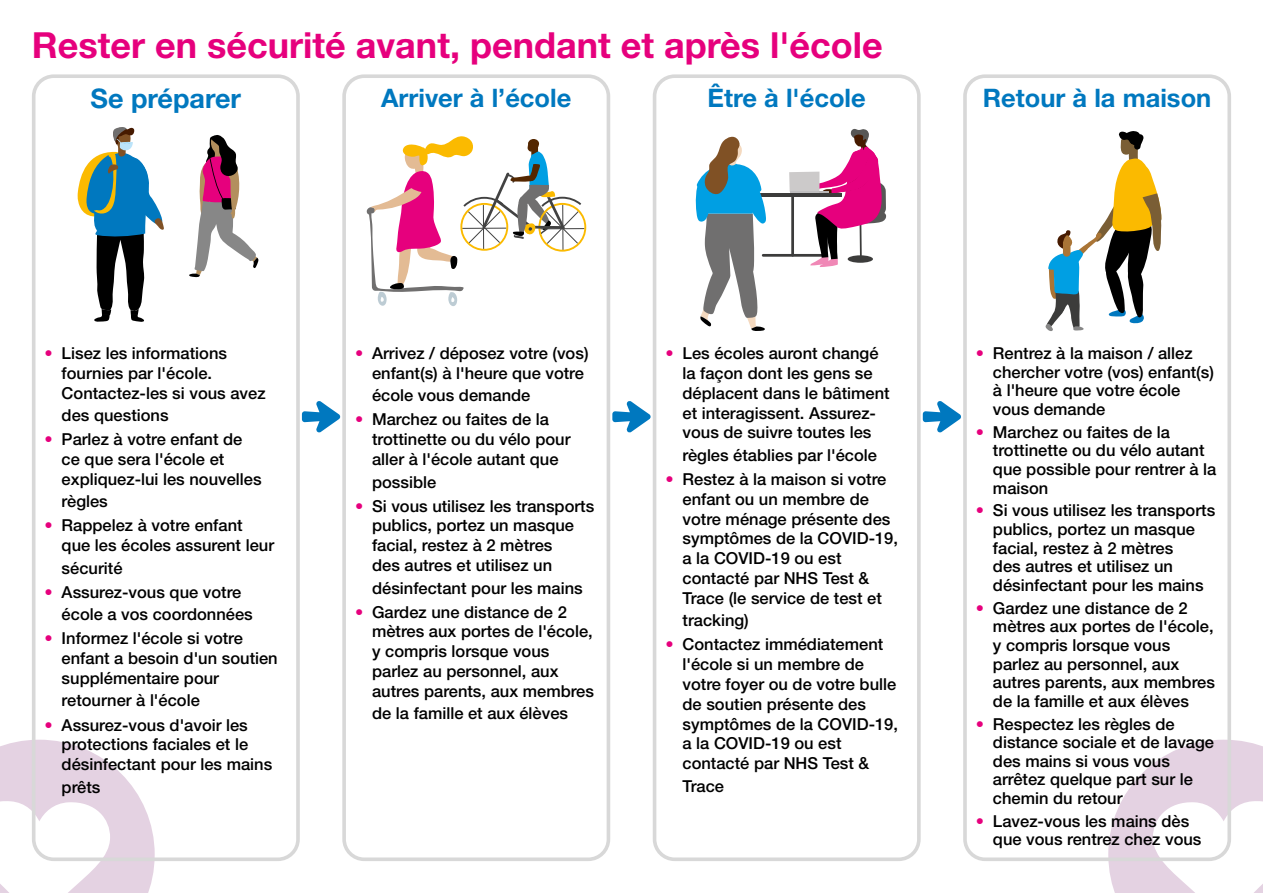
<style>
.page{position:relative;width:1263px;height:893px;background:#fff}
.page>*{position:absolute;margin:0;border:0;box-sizing:border-box;transform-origin:0 0}
.t1{font:700 36px "Helvetica Neue LT Std";color:#e6007d}
.t2{font:700 27px "Helvetica Neue LT Std";color:#0078bf}
.t3{font:700 25.5px "Helvetica Neue LT Std";color:#0078bf}
.t4{font:500 16.5px/19.8px "Helvetica Neue LT Std";color:#000}
.s1{color:#e6007d}
</style>
<div class="page">
<svg style="left:0;top:740px;width:155px;height:153px"></svg>
<svg style="left:1108px;top:740px;width:155px;height:153px"></svg>
<div style="left:963px;top:74px;width:268px;height:787px;border:4px solid #d8d8d8;border-radius:20px"></div>
<div style="left:653px;top:74px;width:268px;height:787px;border:4px solid #d8d8d8;border-radius:20px"></div>
<div style="left:342px;top:74px;width:268px;height:787px;border:4px solid #d8d8d8;border-radius:20px"></div>
<div style="left:32px;top:74px;width:268px;height:787px;border:4px solid #d8d8d8;border-radius:20px"></div>
<svg style="left:302px;top:401px;width:39px;height:32px"></svg>
<svg style="left:612px;top:401px;width:39px;height:32px"></svg>
<svg style="left:923px;top:401px;width:38px;height:32px"></svg>
<svg style="left:189px;top:135px;width:70px;height:143px"></svg>
<svg style="left:78px;top:127px;width:86px;height:195px"></svg>
<svg style="left:366px;top:136px;width:220px;height:170px"></svg>
<div style="left:528px;top:139px;width:11px;height:9px;background:#542700;border-radius:50%"></div>
<hr style="left:762px;top:254px;width:61px;height:3px;background:#3c3c3b">
<svg style="left:789px;top:129px;width:98px;height:138px"></svg>
<div style="left:848px;top:255px;width:25px;height:8px;background:#3c3c3b;border-radius:50%"></div>
<hr style="left:742px;top:194px;width:100px;height:3px;background:#3c3c3b">
<svg style="left:695px;top:136px;width:71px;height:195px"></svg>
<svg style="left:1045px;top:131px;width:116px;height:200px"></svg>
<h1 class="t1" style="left:32px;top:22px;width:852px">Rester en sécurité avant, pendant et après l'école</h1>
<h2 class="t2" style="left:91px;top:82px;width:152px">Se préparer</h2>
<h3 class="t3" style="left:381px;top:82px;width:192px">Arriver à l’école</h3>
<h3 class="t3" style="left:708px;top:82px;width:160px">Être à l'école</h3>
<h3 class="t3" style="left:983px;top:82px;width:230px">Retour à la maison</h3>
<p class="t4" style="left:62px;top:343px;width:205px;text-indent:-17px"><span class="s1">•</span> Lisez les informations fournies par l'école.<br>Contactez-les si vous avez</p>
<p class="t4" style="left:62px;top:405px;width:108px">des questions</p>
<p class="t4" style="left:62px;top:429px;width:201px;text-indent:-17px"><span class="s1">•</span> Parlez à votre enfant de ce que sera l'école et expliquez-lui les nouvelles</p>
<p class="t4" style="left:62px;top:491px;width:48px">règles</p>
<p class="t4" style="left:62px;top:515px;width:214px;text-indent:-17px"><span class="s1">•</span> Rappelez à votre enfant que les écoles assurent leur</p>
<p class="t4" style="left:62px;top:558px;width:62px">sécurité</p>
<p class="t4" style="left:62px;top:580px;width:193px;line-height:22.5px;text-indent:-17px"><span class="s1">•</span> Assurez-vous que votre école a vos coordonnées</p>
<p class="t4" style="left:62px;top:628px;width:218px;text-indent:-17px"><span class="s1">•</span> Informez l'école si votre enfant a besoin d'un soutien supplémentaire pour</p>
<p class="t4" style="left:62px;top:690px;width:140px">retourner à l'école</p>
<p class="t4" style="left:62px;top:715px;width:212px;text-indent:-17px"><span class="s1">•</span> Assurez-vous d'avoir les protections faciales et le désinfectant pour les mains</p>
<p class="t4" style="left:62px;top:777px;width:40px">prêts</p>
<p class="t4" style="left:355px;top:343px;width:235px;text-align:right"><span class="s1">•</span> Arrivez / déposez votre (vos) enfant(s) à l'heure que votre</p>
<p class="t4" style="left:372px;top:385px;width:160px">école vous demande</p>
<p class="t4" style="left:372px;top:410px;width:200px;text-indent:-17px"><span class="s1">•</span> Marchez ou faites de la trottinette ou du vélo pour aller à l'école autant que</p>
<p class="t4" style="left:372px;top:472px;width:66px">possible</p>
<p class="t4" style="left:372px;top:496px;width:224px;text-indent:-17px"><span class="s1">•</span> Si vous utilisez les transports publics, portez un masque facial, restez à 2 mètres<br>des autres et utilisez un</p>
<p class="t4" style="left:372px;top:578px;width:212px">désinfectant pour les mains</p>
<p class="t4" style="left:372px;top:602px;width:223px;text-indent:-17px"><span class="s1">•</span> Gardez une distance de 2 mètres aux portes de l'école, y compris lorsque vous parlez au personnel, aux autres parents, aux membres</p>
<p class="t4" style="left:372px;top:703px;width:197px">de la famille et aux élèves</p>
<p class="t4" style="left:682px;top:343px;width:209px;text-indent:-17px"><span class="s1">•</span> Les écoles auront changé la façon dont les gens se déplacent dans le bâtiment et interagissent. Assurez&shy;vous de suivre toutes les</p>
<p class="t4" style="left:682px;top:445px;width:196px">règles établies par l'école</p>
<p class="t4" style="left:682px;top:469px;width:217px;text-indent:-17px"><span class="s1">•</span> Restez à la maison si votre enfant ou un membre de votre ménage présente des symptômes de la COVID-19, a la COVID-19 ou est contacté par NHS Test &amp;<br>Trace (le service de test et</p>
<p class="t4" style="left:682px;top:610px;width:68px">tracking)</p>
<p class="t4" style="left:682px;top:634px;width:217px;text-indent:-17px"><span class="s1">•</span> Contactez immédiatement l'école si un membre de votre foyer ou de votre bulle de soutien présente des symptômes de la COVID-19, a la COVID-19 ou est contacté par NHS Test &amp;</p>
<p class="t4" style="left:682px;top:776px;width:43px">Trace</p>
<p class="t4" style="left:993px;top:344px;width:223px;line-height:18.6px;text-indent:-17px"><span class="s1">•</span> Rentrez à la maison / allez chercher votre (vos) enfant(s) à l'heure que votre école vous demande</p>
<p class="t4" style="left:993px;top:422px;width:225px;line-height:18.6px;text-indent:-17px"><span class="s1">•</span> Marchez ou faites de la trottinette ou du vélo autant que possible pour rentrer à la maison</p>
<p class="t4" style="left:993px;top:501px;width:224px;line-height:18.6px;text-indent:-17px"><span class="s1">•</span> Si vous utilisez les transports publics, portez un masque facial, restez à 2 mètres<br>des autres et utilisez un désinfectant pour les mains</p>
<p class="t4" style="left:993px;top:598px;width:223px;line-height:18.6px;text-indent:-17px"><span class="s1">•</span> Gardez une distance de 2 mètres aux portes de l'école, y compris lorsque vous parlez au personnel, aux autres parents, aux membres de la famille et aux élèves</p>
<p class="t4" style="left:993px;top:714px;width:223px;line-height:18.6px;text-indent:-17px"><span class="s1">•</span> Respectez les règles de distance sociale et de lavage des mains si vous vous arrêtez quelque part sur le chemin du retour</p>
<p class="t4" style="left:993px;top:811px;width:210px;line-height:18.6px;text-indent:-17px"><span class="s1">•</span> Lavez-vous les mains dès que vous rentrez chez vous</p>
</div>
